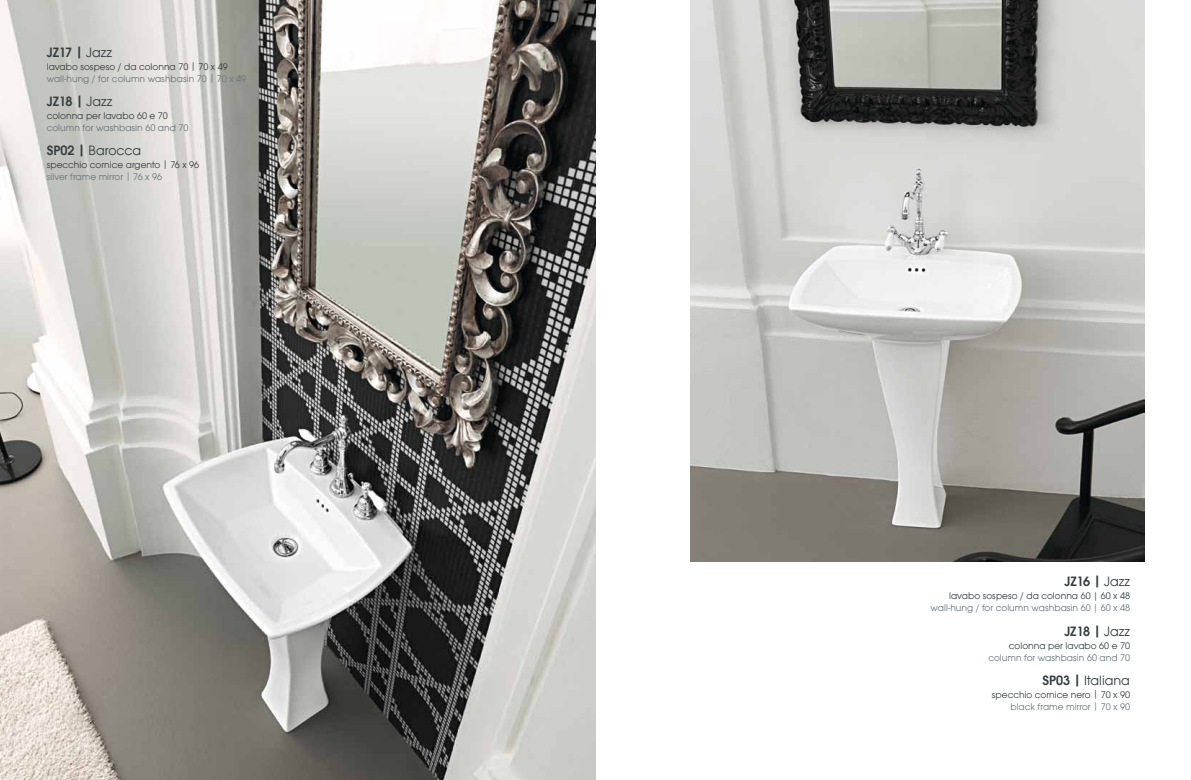
<style>
.page{position:relative;width:1191px;height:780px;background:#fff}
.page>*{position:absolute;margin:0;border:0;box-sizing:border-box;transform-origin:0 0}
.t1{font:600 14px "Avant Gar Got Itc TEE";color:#363e41}
.t2{font:14px "Avant Gar Got Itc TEE";color:#363e41}
.t3{font:10px "Avant Gar Got Itc TEE";color:#67767e}
.t4{font:10px "Avant Gar Got Itc TEE";color:#363e41}
.s1{font-weight:400}
.s2{font-weight:600}
</style>
<div class="page">
<img style="left:0;top:0;width:595px;height:780px">
<img style="left:690px;top:0;width:454px;height:561px">
<h1 class="t1" style="left:47px;top:44px;width:67px">JZ17 | <span class="s1">Jazz</span></h1>
<p class="t4" style="left:47px;top:61px;width:182px">lavabo sospeso / da colonna 70 | 70 x 49</p>
<p class="t3" style="left:47px;top:73px;width:201px">wall-hung / for column washbasin 70 | 70 x 49</p>
<h1 class="t1" style="left:47px;top:93px;width:67px">JZ18 | <span class="s1">Jazz</span></h1>
<p class="t4" style="left:47px;top:110px;width:123px">colonna per lavabo 60 e 70</p>
<p class="t3" style="left:47px;top:122px;width:143px">column for washbasin 60 and 70</p>
<h1 class="t2" style="left:47px;top:142px;width:96px"><span class="s2">SP02 |</span> Barocca</h1>
<p class="t4" style="left:47px;top:159px;width:154px">specchio cornice argento | 76 x 96</p>
<p class="t3" style="left:47px;top:171px;width:117px">silver frame mirror | 76 x 96</p>
<h1 class="t1" style="left:1064px;top:573px;width:67px">JZ16 | <span class="s1">Jazz</span></h1>
<p class="t4" style="left:949px;top:590px;width:182px">lavabo sospeso / da colonna 60 | 60 x 48</p>
<p class="t3" style="left:930px;top:602px;width:201px">wall-hung / for column washbasin 60 | 60 x 48</p>
<h1 class="t1" style="left:1064px;top:622px;width:67px">JZ18 | <span class="s1">Jazz</span></h1>
<p class="t4" style="left:1009px;top:639px;width:123px">colonna per lavabo 60 e 70</p>
<p class="t3" style="left:988px;top:651px;width:143px">column for washbasin 60 and 70</p>
<h1 class="t2" style="left:1042px;top:672px;width:89px"><span class="s2">SP03 |</span> Italiana</h1>
<p class="t4" style="left:992px;top:688px;width:140px">specchio cornice nero | 70 x 90</p>
<p class="t3" style="left:1010px;top:700px;width:121px">black frame mirror | 70 x 90</p>
</div>
